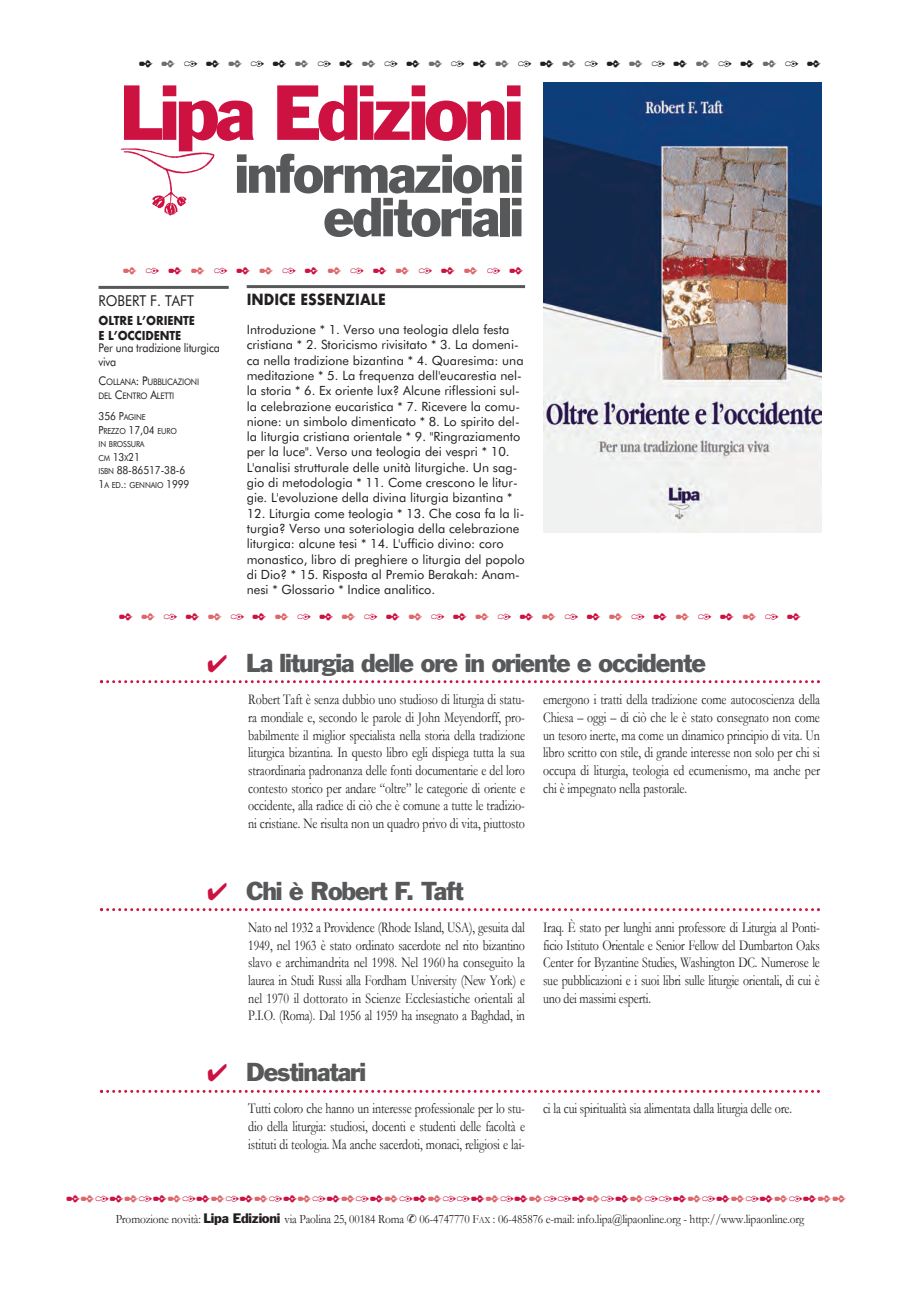
<style>
.page{position:relative;width:920px;height:1290px;background:#fff}
.page>*{position:absolute;margin:0;border:0;box-sizing:border-box;transform-origin:0 0}
.t1{font:72px "Franklin Gothic";letter-spacing:-.06em;color:#cd1141}
.t2{font:50.85px/43.5px "Franklin Gothic";letter-spacing:-.045em;color:#57585a;text-align:right}
.t3{font:24px "Franklin Gothic";letter-spacing:-.045em;color:#57585a}
.t4{font:15px/17.7px "Garamond";letter-spacing:-.01em;color:#231f20;text-align:justify;scale:.8 1}
.t5{font:15px "Zapf Dingbats";color:#cd1141}
.t6{font:15px "Zapf Dingbats";color:#231f20}
.t7{font:15px "Zapf Dingbats";color:#dd6769}
.t8{font:700 15px "Futura";color:#231f20;scale:.9 1}
.t9{font:15px "Futura BT";color:#231f20;scale:.9 1}
.t10{font:12.75px/15.3px "Futura BT";color:#231f20}
.t11{font:12.75px "Garamond";letter-spacing:-.015em;color:#231f20;scale:.9 1}
.t12{font:12px/14.4px "Futura BT";letter-spacing:-.02em;color:#231f20;scale:.9 1}
.t13{font:700 12px/15px "Futura";letter-spacing:-.015em;color:#231f20;scale:.9 1}
.t14{font:11.1px/13.5px "Futura BT";letter-spacing:-.01em;color:#231f20;scale:.9 1}
.t15{font:9px/14.4px "Futura BT";letter-spacing:-.025em;color:#231f20;scale:.9 1}
.t16{font:8.4px/13.5px "Futura BT";letter-spacing:-.015em;color:#231f20;scale:.9 1}
.s1{color:#6c6d70}
.s2{color:#cd1141}
.s3{font-size:12px}
.s4{font-size:11.1px}
.s5{font-size:8.4px}
.s6{color:#dd6769}
.s7{font-family:"Franklin Gothic"}
.s8{font-size:9.6px}
</style>
<div class="page">
<img style="left:543px;top:82px;width:278px;height:450px">
<hr style="left:99px;top:286px;width:130px;height:3px;background:#57585a">
<svg style="left:100px;top:680px;width:720px;height:3px"></svg>
<svg style="left:100px;top:908px;width:720px;height:3px"></svg>
<svg style="left:100px;top:1090px;width:720px;height:3px"></svg>
<hr style="left:247px;top:285px;width:278px;height:3px;background:#57585a">
<img style="left:121px;top:149px;width:93px;height:66px">
<p class="t6" style="left:139px;top:55px;width:684px">✒<span class="s1">✒</span>✑✒<span class="s1">✒</span>✑✒<span class="s1">✒</span>✑✒<span class="s1">✒</span>✑✒<span class="s1">✒</span>✑✒<span class="s1">✒</span>✑✒<span class="s1">✒</span>✑✒<span class="s1">✒</span>✑✒<span class="s1">✒</span>✑✒<span class="s1">✒</span>✑✒</p>
<h1 class="t1" style="left:120px;top:85px;width:406px">Lipa Edizioni</h1>
<h2 class="t2" style="left:235px;top:156px;width:291px">informazioni editoriali</h2>
<p class="t7" style="left:123px;top:262px;width:402px">✒<span class="s2">✑✒</span>✒<span class="s2">✑✒</span>✒<span class="s2">✑✒</span>✒<span class="s2">✑✒</span>✒<span class="s2">✑✒</span>✒<span class="s2">✑✒</span></p>
<p class="t9" style="left:99px;top:295px;width:108px">ROBERT F. TAFT</p>
<p class="t13" style="left:99px;top:313px;width:108px">OLTRE L’ORIENTE<br>E L’OCCIDENTE</p>
<p class="t12" style="left:99px;top:341px;width:136px">Per una tradizione liturgica viva</p>
<p class="t15" style="left:99px;top:375px;width:113px"><span class="s3">C</span>OLLANA<span class="s3">: P</span>UBBLICAZIONI<br>DEL <span class="s3">C</span>ENTRO <span class="s3">A</span>LETTI</p>
<p class="t16" style="left:99px;top:411px;width:89px"><span class="s4">356 P</span>AGINE<br><span class="s4">P</span>REZZO <span class="s4">17,04</span> EURO<br>IN BROSSURA</p>
<p class="t14" style="left:99px;top:451px;width:98px"><span class="s5">CM</span> 13<span class="s5">X</span>21<br><span class="s5">ISBN</span> 88-86517-38-6</p>
<p class="t16" style="left:99px;top:478px;width:103px"><span class="s4">1</span>A ED<span class="s4">.:</span> GENNAIO <span class="s4">1999</span></p>
<p class="t8" style="left:247px;top:289px;width:156px">INDICE ESSENZIALE</p>
<p class="t10" style="left:247px;top:323px;width:278px">Introduzione * 1. Verso una teologia dlela festa cristiana * 2. Storicismo rivisitato * 3. La domeni&shy;ca nella tradizione bizantina * 4. Quaresima: una meditazione * 5. La frequenza dell'eucarestia nel&shy;la storia * 6. Ex oriente lux? Alcune riflessioni sul&shy;la celebrazione eucaristica * 7. Ricevere la comu&shy;nione: un simbolo dimenticato * 8. Lo spirito del&shy;la liturgia cristiana orientale * 9. "Ringraziamento per la luce". Verso una teologia dei vespri * 10.<br>L'analisi strutturale delle unità liturgiche. Un sag&shy;gio di metodologia * 11. Come crescono le litur&shy;gie. L'evoluzione della divina liturgia bizantina *</p>
<p class="t10" style="left:247px;top:507px;width:280px">12. Liturgia come teologia * 13. Che cosa fa la li&shy;turgia? Verso una soteriologia della celebrazione liturgica: alcune tesi * 14. L'ufficio divino: coro monastico, libro di preghiere o liturgia del popolo di Dio? * 15. Risposta al Premio Berakah: Anam&shy;nesi * Glossario * Indice analitico.</p>
<p class="t5" style="left:119px;top:608px;width:684px">✒<span class="s6">✒</span>✑✒<span class="s6">✒</span>✑✒<span class="s6">✒</span>✑✒<span class="s6">✒</span>✑✒<span class="s6">✒</span>✑✒<span class="s6">✒</span>✑✒<span class="s6">✒</span>✑✒<span class="s6">✒</span>✑✒<span class="s6">✒</span>✑✒<span class="s6">✒</span>✑✒</p>
<h3 class="t3" style="left:207px;top:653px;width:500px"><span class="s2">✔</span> La liturgia delle ore in oriente e occidente</h3>
<p class="t4" style="left:248px;top:691px;width:348px">Robert Taft è senza dubbio uno studioso di liturgia di statu&shy;ra mondiale e, secondo le parole di John Meyendorff, pro&shy;babilmente il miglior specialista nella storia della tradizione liturgica bizantina. In questo libro egli dispiega tutta la sua straordinaria padronanza delle fonti documentarie e del loro contesto storico per andare “oltre” le categorie di oriente e occidente, alla radice di ciò che è comune a tutte le tradizio&shy;ni cristiane. Ne risulta non un quadro privo di vita, piuttosto</p>
<p class="t4" style="left:543px;top:691px;width:348px">emergono i tratti della tradizione come autocoscienza della Chiesa – oggi – di ciò che le è stato consegnato non come un tesoro inerte, ma come un dinamico principio di vita. Un libro scritto con stile, di grande interesse non solo per chi si occupa di liturgia, teologia ed ecumenismo, ma anche per chi è impegnato nella pastorale.</p>
<h3 class="t3" style="left:207px;top:881px;width:258px"><span class="s2">✔</span> Chi è Robert F. Taft</h3>
<p class="t4" style="left:248px;top:919px;width:348px">Nato nel 1932 a Providence (Rhode Island, USA), gesuita dal 1949, nel 1963 è stato ordinato sacerdote nel rito bizantino slavo e archimandrita nel 1998. Nel 1960 ha conseguito la laurea in Studi Russi alla Fordham University (New York) e nel 1970 il dottorato in Scienze Ecclesiastiche orientali al P.I.O. (Roma). Dal 1956 al 1959 ha insegnato a Baghdad, in</p>
<p class="t4" style="left:543px;top:919px;width:348px">Iraq. È stato per lunghi anni professore di Liturgia al Ponti - ficio Istituto Orientale e Senior Fellow del Dumbarton Oaks Center for Byzantine Studies, Washington DC. Numerose le sue pubblicazioni e i suoi libri sulle liturgie orientali, di cui è uno dei massimi esperti.</p>
<h3 class="t3" style="left:207px;top:1063px;width:160px"><span class="s2">✔</span> Destinatari</h3>
<p class="t4" style="left:248px;top:1100px;width:348px">Tutti coloro che hanno un interesse professionale per lo stu&shy;dio della liturgia: studiosi, docenti e studenti delle facoltà e istituti di teologia. Ma anche sacerdoti, monaci, religiosi e lai-</p>
<p class="t4" style="left:543px;top:1100px;width:313px">ci la cui spiritualità sia alimentata dalla liturgia delle ore.</p>
<p class="t5" style="left:66px;top:1190px;width:782px">✒<span class="s6">✒</span>✑✒<span class="s6">✒</span>✑✒<span class="s6">✒</span>✑✒<span class="s6">✒</span>✑✒<span class="s6">✒</span>✑✒<span class="s6">✒</span>✑✒<span class="s6">✒</span>✑✒<span class="s6">✒</span>✑✒<span class="s6">✒</span>✑✑✒<span class="s6">✒</span>✑✒<span class="s6">✒</span>✑✑✒<span class="s6">✒</span>✑✒<span class="s6">✒</span>✑✑✒<span class="s6">✒</span>✑✒<span class="s6">✒</span>✑✒<span class="s6">✒</span>✑✒<span class="s6">✒✒</span></p>
<p class="t11" style="left:116px;top:1212px;width:767px">Promozione novità: <span class="s7">Lipa Edizioni</span> via Paolina 25, 00184 Roma ✆ 06-4747770 F<span class="s8">Ax</span> : 06-485876 e-mail: info.lipa@lipaonline.org - http://www.lipaonline.org</p>
</div>
